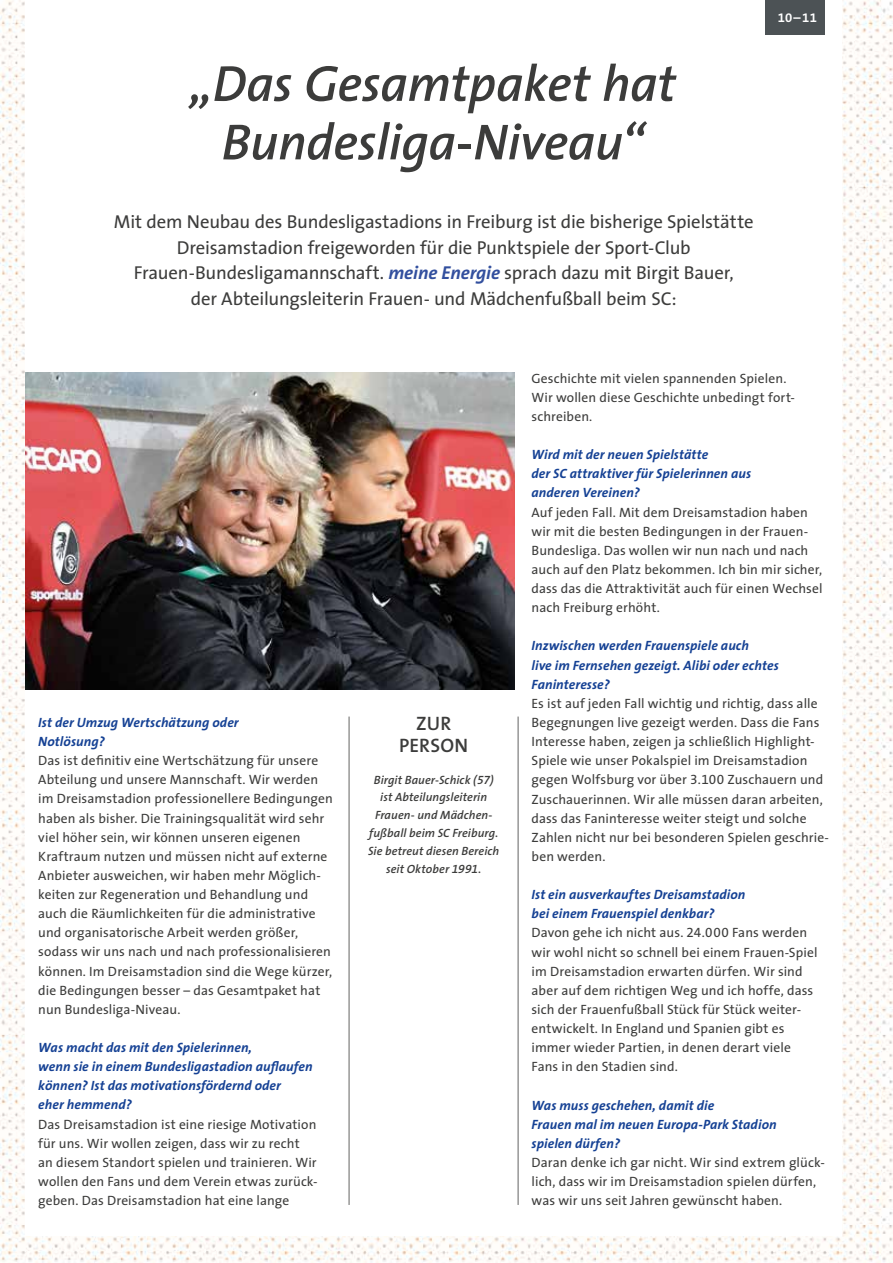
<style>
.page{position:relative;width:893px;height:1263px;background:#fff}
.page>*{position:absolute;margin:0;border:0;box-sizing:border-box;transform-origin:0 0}
.t1{font:italic 600 51px/58.5px "The Sans";letter-spacing:-.01em;color:#3c3c3b;text-align:center}
.t2{font:600 19.5px/21.8px "The Sans";letter-spacing:.01em;color:#3c3c3b;text-align:center}
.t3{font:18.75px/25.5px "The Sans";letter-spacing:-.01em;color:#3c3c3b;text-align:center}
.t4{font:13.5px/19.2px "The Sans";letter-spacing:.01em;color:#3c3c3b}
.t5{font:italic 700 13.5px/19.2px "The Sans";letter-spacing:.005em;color:#154194}
.t6{font:700 13.2px "Thesans Badenova";color:#fff}
.t7{font:italic 600 12px/17.9px "The Sans";letter-spacing:.005em;color:#3c3c3b;text-align:center}
.s1{font-weight:700;font-style:italic;color:#324f9e}
.s2{font-family:"The Sans Semi Bold Expert";font-weight:400}
.s3{font-family:"The Sans Expert"}
.s4{font-weight:700;font-style:italic;color:#154194}
</style>
<div class="page">
<img style="left:0;top:0;width:893px;height:1263px">
<div style="left:26px;top:0;width:816px;height:1235px;background:#fff"></div>
<hr style="left:349px;top:716px;width:1px;height:489px;background:#636362">
<hr style="left:518px;top:716px;width:1px;height:489px;background:#636362">
<img style="left:26px;top:373px;width:488px;height:316px">
<div style="left:765px;top:0;width:60px;height:34px;background:#4c5255"></div>
<h1 class="t1" style="left:190px;top:53px;width:488px">„Das Gesamtpaket hat<br>Bundesliga-Niveau“</h1>
<p class="t3" style="left:114px;top:209px;width:641px">Mit dem Neubau des Bundesligastadions in Freiburg ist die bisherige Spielstätte Dreisamstadion freigeworden für die Punktspiele der Sport-Club Frauen-Bundesligamannschaft. <span class="s1">meine Energie</span> sprach dazu mit Birgit Bauer,<br>der Abteilungsleiterin Frauen- und Mädchenfußball beim SC:</p>
<p class="t6" style="left:778px;top:10px;width:41px">10–11</p>
<p class="t5" style="left:38px;top:712px;width:202px">Ist der Umzug Wertschätzung oder<br>Notlösung?</p>
<p class="t4" style="left:38px;top:750px;width:296px">Das ist definitiv eine Wertschätzung für unsere Abteilung und unsere Mannschaft. Wir werden im Dreisamstadion professionellere Bedingungen haben als bisher. Die Trainingsqualität wird sehr viel höher sein, wir können unseren eigenen Kraftraum nutzen und müssen nicht auf externe Anbieter ausweichen, wir haben mehr Möglich&shy;keiten zur Regeneration und Behandlung und auch die Räumlichkeiten für die administrative und organisatorische Arbeit werden größer, sodass wir uns nach und nach professionalisieren können. Im Dreisamstadion sind die Wege kürzer, die Bedingungen besser – das Gesamtpaket hat nun Bundesliga-Niveau.</p>
<p class="t5" style="left:38px;top:1037px;width:276px">Was macht das mit den Spielerinnen,<br>wenn sie in einem Bundesligastadion auflaufen können? Ist das motivationsfördernd oder<br>eher hemmend?</p>
<p class="t4" style="left:38px;top:1114px;width:281px">Das Dreisamstadion ist eine riesige Motivation für uns. Wir wollen zeigen, dass wir zu recht an diesem Standort spielen und trainieren. Wir wollen den Fans und dem Verein etwas zurück&shy;geben. Das Dreisamstadion hat eine lange</p>
<h2 class="t2" style="left:399px;top:712px;width:71px">ZUR<br>PERSON</h2>
<p class="t7" style="left:368px;top:770px;width:133px">Birgit Bauer-Schick (<span class="s2">57</span>) ist Abteilungsleiterin<br>Frauen- und Mädchen&shy;fußball beim SC Freiburg.<br>Sie betreut diesen Bereich seit Oktober <span class="s2">1991</span>.</p>
<p class="t4" style="left:531px;top:368px;width:265px">Geschichte mit vielen spannenden Spielen.<br>Wir wollen diese Geschichte unbedingt fort&shy;schreiben.</p>
<p class="t5" style="left:531px;top:445px;width:221px">Wird mit der neuen Spielstätte<br>der SC attraktiver für Spielerinnen aus anderen Vereinen?</p>
<p class="t4" style="left:531px;top:502px;width:293px">Auf jeden Fall. Mit dem Dreisamstadion haben wir mit die besten Bedingungen in der Frauen-Bundesliga. Das wollen wir nun nach und nach auch auf den Platz bekommen. Ich bin mir sicher, dass das die Attraktivität auch für einen Wechsel nach Freiburg erhöht.</p>
<p class="t5" style="left:531px;top:636px;width:249px">Inzwischen werden Frauenspiele auch<br>live im Fernsehen gezeigt. Alibi oder echtes<br>Faninteresse?</p>
<p class="t4" style="left:531px;top:693px;width:299px">Es ist auf jeden Fall wichtig und richtig, dass alle Begegnungen live gezeigt werden. Dass die Fans Interesse haben, zeigen ja schließlich Highlight-Spiele wie unser Pokalspiel im Dreisamstadion gegen Wolfsburg vor über <span class="s3">3.100</span> Zuschauern und Zuschauerinnen. Wir alle müssen daran arbeiten, dass das Faninteresse weiter steigt und solche Zahlen nicht nur bei besonderen Spielen geschrie&shy;ben werden.</p>
<p class="t4" style="left:531px;top:884px;width:288px"><span class="s4">Ist ein ausverkauftes Dreisamstadion<br>bei einem Frauenspiel denkbar?<br></span>Davon gehe ich nicht aus. <span class="s3">24.000</span> Fans werden wir wohl nicht so schnell bei einem Frauen-Spiel im Dreisamstadion erwarten dürfen. Wir sind aber auf dem richtigen Weg und ich hoffe, dass sich der Frauenfußball Stück für Stück weiter&shy;entwickelt. In England und Spanien gibt es immer wieder Partien, in denen derart viele Fans in den Stadien sind.</p>
<p class="t5" style="left:531px;top:1095px;width:247px">Was muss geschehen, damit die<br>Frauen mal im neuen Europa-Park Stadion spielen dürfen?</p>
<p class="t4" style="left:531px;top:1152px;width:295px">Daran denke ich gar nicht. Wir sind extrem glück&shy;lich, dass wir im Dreisamstadion spielen dürfen, was wir uns seit Jahren gewünscht haben.</p>
</div>
